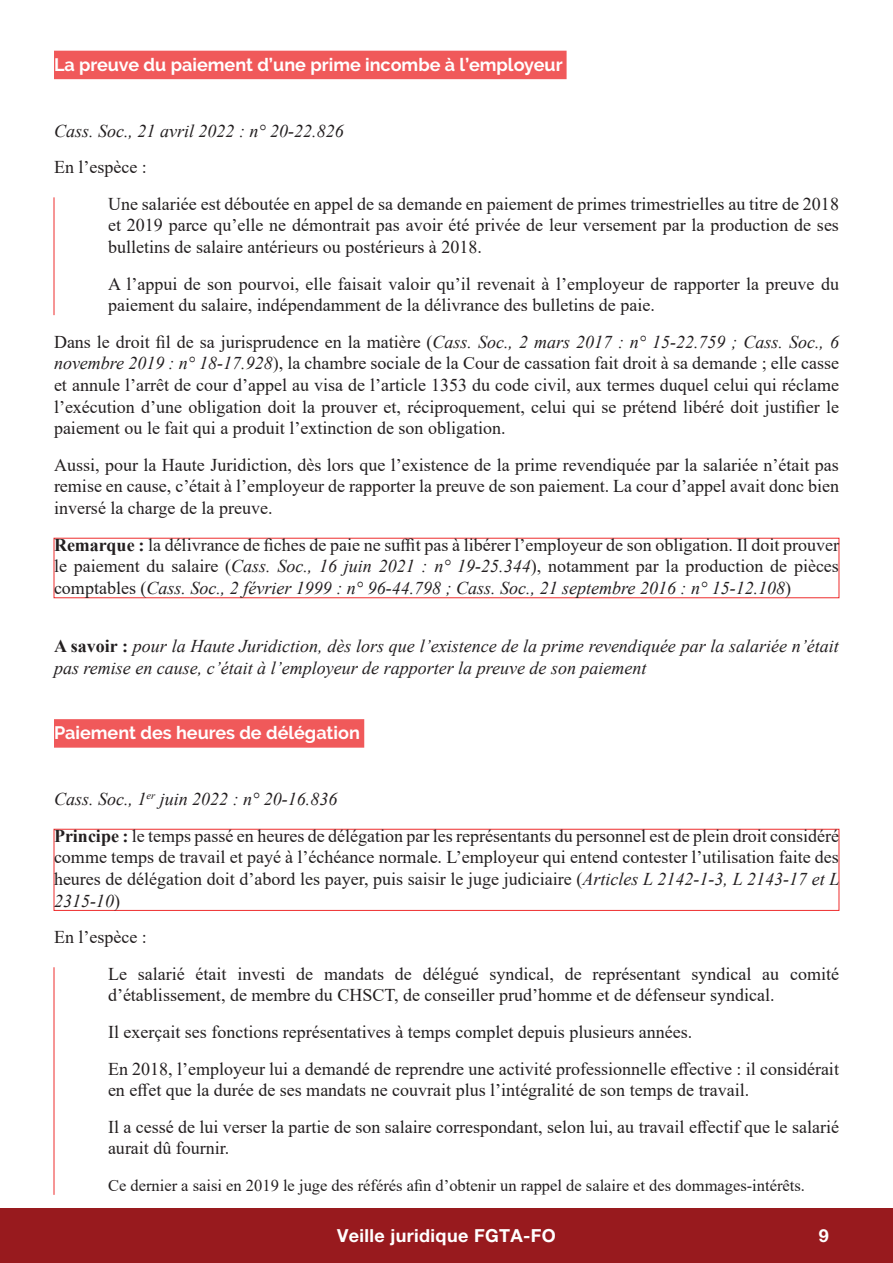
<style>
.page{position:relative;width:893px;height:1263px;background:#fff}
.page>*{position:absolute;margin:0;border:0;box-sizing:border-box;transform-origin:0 0}
.t1{font:18px/21.6px "Times New Roman";color:#231f20}
.t2{font:italic 18px/21.6px "Times New Roman";color:#231f20}
.t3{font:700 18px "Raleway";color:#fff}
.t4{font:700 18px "Helvetica Neue LT Pro";letter-spacing:.02em;color:#fff}
.t5{font:16.5px "Times New Roman";color:#231f20}
.s1{font-style:italic}
.s2{font-weight:700}
.s3{font-weight:700;font-style:normal}
</style>
<div class="page">
<div style="left:0;top:1209px;width:893px;height:54px;background:#981a1e"></div>
<div style="left:54px;top:51px;width:513px;height:28px;background:#f0595a"></div>
<hr style="left:54px;top:197px;width:1px;height:118px;background:#ee2d2d">
<div style="left:54px;top:538px;width:785px;height:60px;border:1px solid #ee2d2d"></div>
<div style="left:54px;top:719px;width:310px;height:29px;background:#f0595a"></div>
<div style="left:54px;top:829px;width:785px;height:82px;border:1px solid #ee2d2d"></div>
<hr style="left:54px;top:967px;width:1px;height:228px;background:#ee2d2d">
<p class="t3" style="left:54px;top:54px;width:510px">La preuve du paiement d’une prime incombe à l’employeur</p>
<p class="t2" style="left:54px;top:119px;width:291px">Cass. Soc., 21 avril 2022 : n° 20-22.826</p>
<p class="t1" style="left:108px;top:148px;width:732px;line-height:36.6px;text-indent:-54px">En l’espèce :<br>Une salariée est déboutée en appel de sa demande en paiement de primes trimestrielles au titre de 2018</p>
<p class="t1" style="left:108px;top:214px;width:732px">et 2019 parce qu’elle ne démontrait pas avoir été privée de leur versement par la production de ses bulletins de salaire antérieurs ou postérieurs à 2018.</p>
<p class="t1" style="left:108px;top:272px;width:732px">A l’appui de son pourvoi, elle faisait valoir qu’il revenait à l’employeur de rapporter la preuve du paiement du salaire, indépendamment de la délivrance des bulletins de paie.</p>
<p class="t1" style="left:54px;top:330px;width:786px;text-align:justify">Dans le droit fil de sa jurisprudence en la matière (<span class="s1">Cass. Soc., 2 mars 2017 : n° 15-22.759 ; Cass. Soc., 6 novembre 2019 : n° 18-17.928</span>), la chambre sociale de la Cour de cassation fait droit à sa demande ; elle casse et annule l’arrêt de cour d’appel au visa de l’article 1353 du code civil, aux termes duquel celui qui réclame l’exécution d’une obligation doit la prouver et, réciproquement, celui qui se prétend libéré doit justifier le paiement ou le fait qui a produit l’extinction de son obligation.</p>
<p class="t1" style="left:54px;top:453px;width:786px;text-align:justify">Aussi, pour la Haute Juridiction, dès lors que l’existence de la prime revendiquée par la salariée n’était pas remise en cause, c’était à l’employeur de rapporter la preuve de son paiement. La cour d’appel avait donc bien inversé la charge de la preuve.</p>
<p class="t1" style="left:54px;top:533px;width:786px;text-align:justify"><span class="s2">Remarque :</span> la délivrance de fiches de paie ne suffit pas à libérer l’employeur de son obligation. Il doit prouver le paiement du salaire (<span class="s1">Cass. Soc., 16 juin 2021 : n° 19-25.344</span>), notamment par la production de pièces comptables (<span class="s1">Cass. Soc., 2 février 1999 : n° 96-44.798 ; Cass. Soc., 21 septembre 2016 : n° 15-12.108</span>)</p>
<p class="t2" style="left:54px;top:635px;width:786px"><span class="s3">A savoir :</span> pour la Haute Juridiction, dès lors que l’existence de la prime revendiquée par la salariée n’était pas remise en cause, c’était à l’employeur de rapporter la preuve de son paiement</p>
<p class="t3" style="left:54px;top:723px;width:307px">Paiement des heures de délégation</p>
<p class="t1" style="left:54px;top:780px;width:786px;line-height:36.6px"><span class="s1">Cass. Soc., 1</span><sup>er</sup> <span class="s1">juin 2022 : n° 20-16.836<br></span><span class="s2">Principe :</span> le temps passé en heures de délégation par les représentants du personnel est de plein droit considéré</p>
<p class="t1" style="left:54px;top:846px;width:787px;text-align:justify">comme temps de travail et payé à l’échéance normale. L’employeur qui entend contester l’utilisation faite des heures de délégation doit d’abord les payer, puis saisir le juge judiciaire (<span class="s1">Articles L 2142-1-3, L 2143-17 et L 2315-10</span>)</p>
<p class="t1" style="left:108px;top:918px;width:732px;line-height:36.6px;text-indent:-54px">En l’espèce :<br>Le salarié était investi de mandats de délégué syndical, de représentant syndical au comité</p>
<p class="t1" style="left:108px;top:976px;width:732px;line-height:36.6px">d’établissement, de membre du CHSCT, de conseiller prud’homme et de défenseur syndical.<br>Il exerçait ses fonctions représentatives à temps complet depuis plusieurs années.<br>En 2018, l’employeur lui a demandé de reprendre une activité professionnelle effective : il considérait</p>
<p class="t1" style="left:108px;top:1071px;width:732px;line-height:36.6px">en effet que la durée de ses mandats ne couvrait plus l’intégralité de son temps de travail.<br>Il a cessé de lui verser la partie de son salaire correspondant, selon lui, au travail effectif que le salarié</p>
<p class="t1" style="left:108px;top:1137px;width:123px">aurait dû fournir.</p>
<p class="t5" style="left:108px;top:1174px;width:698px">Ce dernier a saisi en 2019 le juge des référés afin d’obtenir un rappel de salaire et des dommages-intérêts.</p>
<p class="t4" style="left:337px;top:1225px;width:220px">Veille juridique FGTA-FO</p>
<p class="t4" style="left:819px;top:1225px;width:12px">9</p>
</div>
